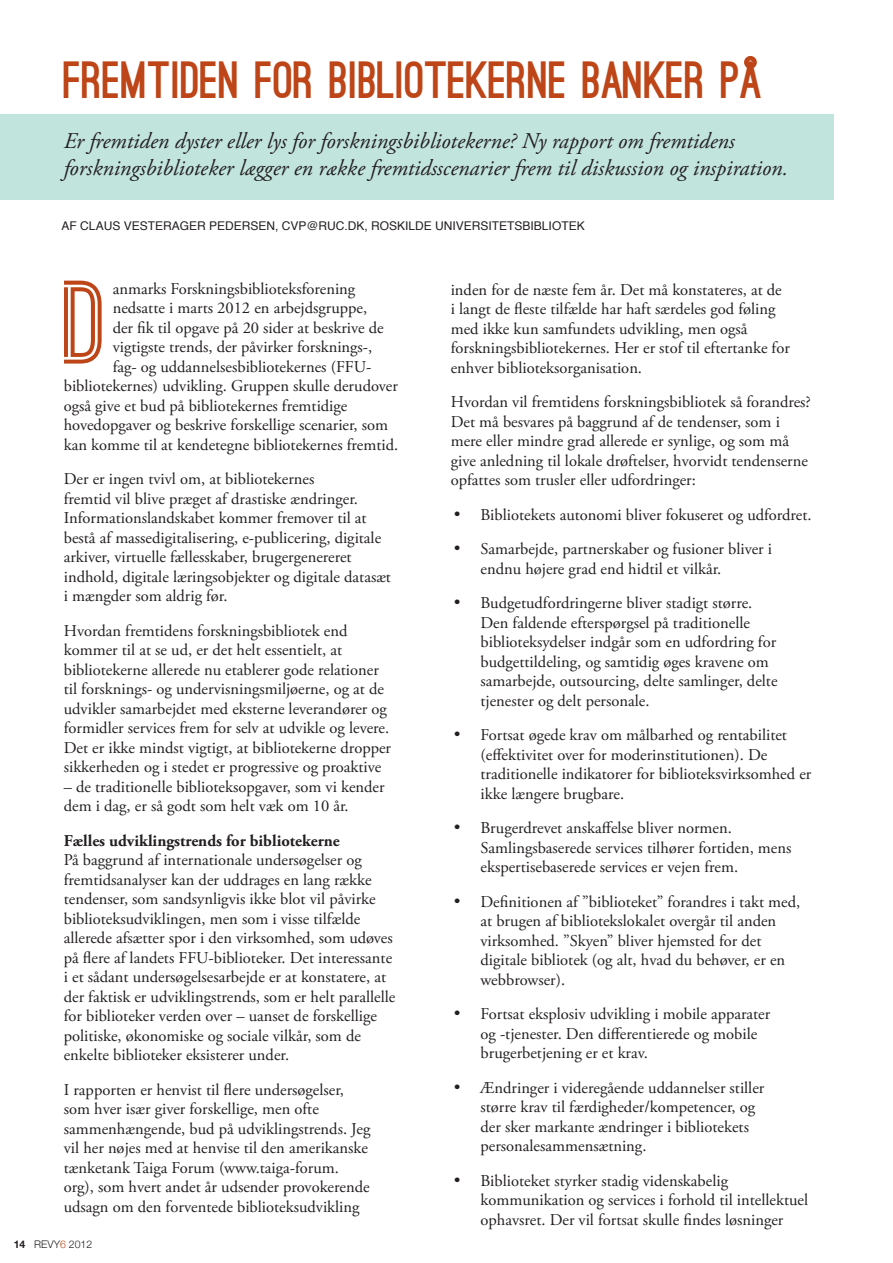
<style>
.page{position:relative;width:893px;height:1263px;background:#fff}
.page>*{position:absolute;margin:0;border:0;box-sizing:border-box;transform-origin:0 0}
.t1{font:700 112.5px "Ostrich Sans";color:#bd4517}
.t2{font:900 49.65px "Ostrich Sans";color:#bd4517}
.t3{font:italic 22.5px/27px "Adobe Garamond Pro";color:#231f20}
.t4{font:16.5px/19.5px "Adobe Garamond Pro";color:#231f20}
.t5{font:700 16.5px "Adobe Garamond Pro";color:#231f20}
.t6{font:12px "Helvetica";color:#231f20}
.t7{font:300 10.5px "Helvetica Neue";color:#231f20}
.s1{font-weight:700}
.s2{color:#bd4517}
</style>
<div class="page">
<div style="left:0;top:115px;width:833px;height:85px;background:#c1e4dd"></div>
<div style="left:744px;top:56px;width:13px;height:13px;border:4px solid #bd4517;border-radius:50%"></div>
<h2 class="t2" style="left:64px;top:62px;width:700px">FREMTIDEN FOR BIBLIOTEKERNE BANKER PA</h2>
<h3 class="t3" style="left:64px;top:128px;width:726px">Er fremtiden dyster eller lys for forskningsbibliotekerne? Ny rapport om fremtidens forskningsbiblioteker lægger en række fremtidsscenarier frem til diskussion og inspiration.</h3>
<p class="t6" style="left:62px;top:217px;width:36px">AF CLAUS</p>
<p class="t6" style="left:124px;top:217px;width:18px">VESTERAGER</p>
<p class="t6" style="left:209px;top:217px;width:18px">PEDERSEN</p>
<p class="t6" style="left:275px;top:217px;width:16px">, CVP</p>
<p class="t6" style="left:306px;top:217px;width:22px">@RUC</p>
<p class="t6" style="left:345px;top:217px;width:44px">.DK, ROSKILDE</p>
<p class="t6" style="left:435px;top:217px;width:17px">UNIVERSITETSBIBLIOTEK</p>
<h1 class="t1" style="left:64px;top:280px;width:46px">D</h1>
<p class="t4" style="left:113px;top:279px;width:244px">anmarks Forskningsbiblioteksforening</p>
<p class="t4" style="left:113px;top:299px;width:256px">nedsatte i marts 2012 en arbejdsgruppe,</p>
<p class="t4" style="left:113px;top:318px;width:272px">der fik til opgave på 20 sider at beskrive de</p>
<p class="t4" style="left:113px;top:338px;width:261px">vigtigste trends, der påvirker forsknings-,</p>
<p class="t4" style="left:113px;top:357px;width:260px">fag- og uddannelsesbibliotekernes (FFU-</p>
<p class="t4" style="left:64px;top:377px;width:336px">bibliotekernes) udvikling. Gruppen skulle derudover</p>
<p class="t4" style="left:64px;top:396px;width:285px">også give et bud på bibliotekernes fremtidige</p>
<p class="t4" style="left:64px;top:416px;width:326px">hovedopgaver og beskrive forskellige scenarier, som</p>
<p class="t4" style="left:64px;top:435px;width:336px">kan komme til at kendetegne bibliotekernes fremtid.</p>
<p class="t4" style="left:64px;top:470px;width:329px">Der er ingen tvivl om, at bibliotekernes<br>fremtid vil blive præget af drastiske ændringer.<br>Informationslandskabet kommer fremover til at bestå af massedigitalisering, e-publicering, digitale arkiver, virtuelle fællesskaber, brugergenereret indhold, digitale læringsobjekter og digitale datasæt i mængder som aldrig før.</p>
<p class="t4" style="left:64px;top:621px;width:329px">Hvordan fremtidens forskningsbibliotek end kommer til at se ud, er det helt essentielt, at bibliotekerne allerede nu etablerer gode relationer til forsknings- og undervisningsmiljøerne, og at de udvikler samarbejdet med eksterne leverandører og formidler services frem for selv at udvikle og levere.<br>Det er ikke mindst vigtigt, at bibliotekerne dropper sikkerheden og i stedet er progressive og proaktive</p>
<p class="t4" style="left:64px;top:777px;width:322px">– de traditionelle biblioteksopgaver, som vi kender dem i dag, er så godt som helt væk om 10 år.</p>
<p class="t5" style="left:64px;top:831px;width:277px">Fælles udviklingstrends for bibliotekerne</p>
<p class="t4" style="left:64px;top:851px;width:333px">På baggrund af internationale undersøgelser og fremtidsanalyser kan der uddrages en lang række tendenser, som sandsynligvis ikke blot vil påvirke biblioteksudviklingen, men som i visse tilfælde allerede afsætter spor i den virksomhed, som udøves på flere af landets FFU-biblioteker. Det interessante i et sådant undersøgelsesarbejde er at konstatere, at der faktisk er udviklingstrends, som er helt parallelle for biblioteker verden over – uanset de forskellige politiske, økonomiske og sociale vilkår, som de enkelte biblioteker eksisterer under.</p>
<p class="t4" style="left:64px;top:1080px;width:308px">I rapporten er henvist til flere undersøgelser, som hver især giver forskellige, men ofte sammenhængende, bud på udviklingstrends. Jeg vil her nøjes med at henvise til den amerikanske tænketank Taiga Forum (www.taiga-forum. org), som hvert andet år udsender provokerende udsagn om den forventede biblioteksudvikling</p>
<p class="t7" style="left:14px;top:1237px;width:80px"><span class="s1">14</span> REVY<span class="s2">6</span> 2012</p>
<p class="t4" style="left:451px;top:280px;width:341px">inden for de næste fem år. Det må konstateres, at de i langt de fleste tilfælde har haft særdeles god føling med ikke kun samfundets udvikling, men også forskningsbibliotekernes. Her er stof til eftertanke for enhver biblioteksorganisation.</p>
<p class="t4" style="left:451px;top:393px;width:362px">Hvordan vil fremtidens forskningsbibliotek så forandres?<br>Det må besvares på baggrund af de tendenser, som i mere eller mindre grad allerede er synlige, og som må give anledning til lokale drøftelser, hvorvidt tendenserne opfattes som trusler eller udfordringer:</p>
<p class="t4" style="left:453px;top:505px;width:360px">• Bibliotekets autonomi bliver fokuseret og udfordret.</p>
<p class="t4" style="left:480px;top:540px;width:293px;text-indent:-27px">• Samarbejde, partnerskaber og fusioner bliver i endnu højere grad end hidtil et vilkår.</p>
<p class="t4" style="left:480px;top:594px;width:299px;text-indent:-27px">• Budgetudfordringerne bliver stadigt større.<br>Den faldende efterspørgsel på traditionelle biblioteksydelser indgår som en udfordring for budgettildeling, og samtidig øges kravene om samarbejde, outsourcing, delte samlinger, delte tjenester og delt personale.</p>
<p class="t4" style="left:480px;top:726px;width:332px;text-indent:-27px">• Fortsat øgede krav om målbarhed og rentabilitet (effektivitet over for moderinstitutionen). De traditionelle indikatorer for biblioteksvirksomhed er ikke længere brugbare.</p>
<p class="t4" style="left:480px;top:819px;width:312px;text-indent:-27px">• Brugerdrevet anskaffelse bliver normen.<br>Samlingsbaserede services tilhører fortiden, mens ekspertisebaserede services er vejen frem.</p>
<p class="t4" style="left:480px;top:892px;width:321px;text-indent:-27px">• Definitionen af ”biblioteket” forandres i takt med, at brugen af bibliotekslokalet overgår til anden virksomhed. ”Skyen” bliver hjemsted for det digitale bibliotek (og alt, hvad du behøver, er en webbrowser).</p>
<p class="t4" style="left:480px;top:1005px;width:291px;text-indent:-27px">• Fortsat eksplosiv udvikling i mobile apparater og -tjenester. Den differentierede og mobile brugerbetjening er et krav.</p>
<p class="t4" style="left:480px;top:1078px;width:285px;text-indent:-27px">• Ændringer i videregående uddannelser stiller større krav til færdigheder/kompetencer, og der sker markante ændringer i bibliotekets personalesammensætning.</p>
<p class="t4" style="left:480px;top:1171px;width:329px;text-indent:-27px">• Biblioteket styrker stadig videnskabelig kommunikation og services i forhold til intellektuel ophavsret. Der vil fortsat skulle findes løsninger</p>
</div>
